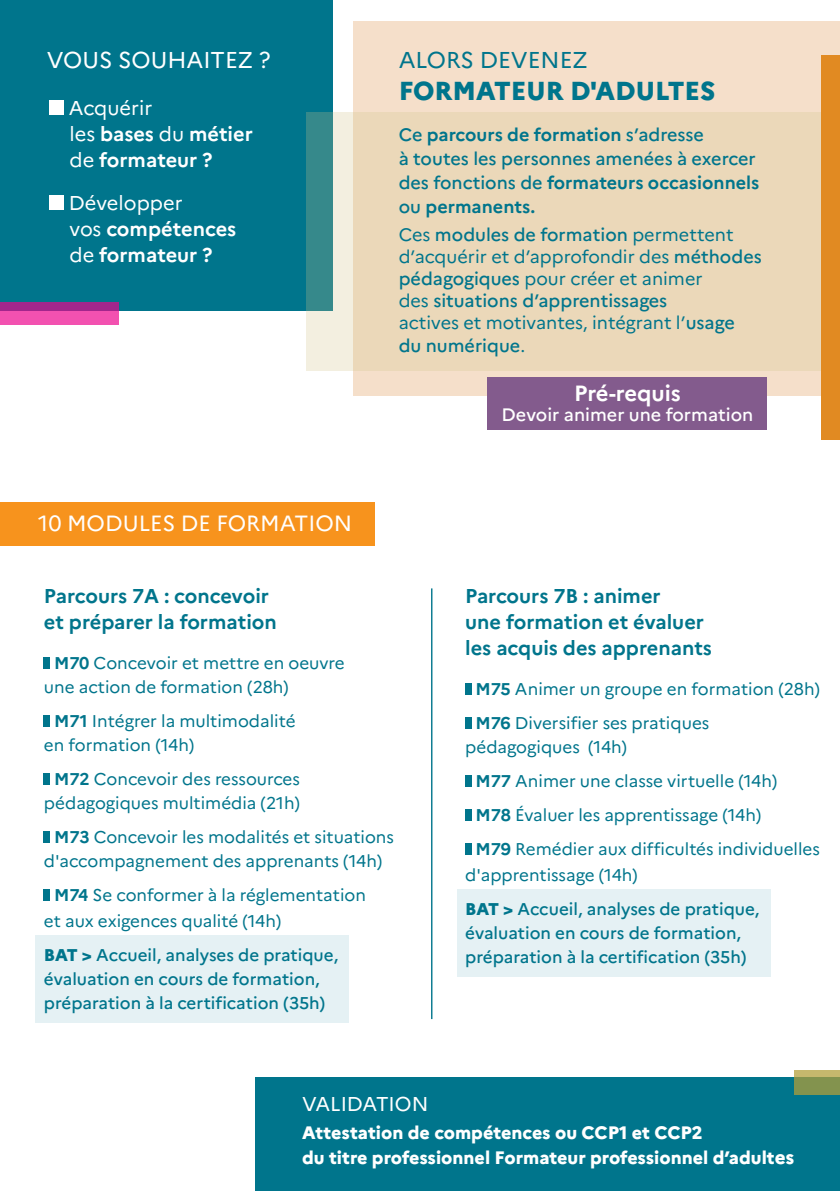
<style>
.page{position:relative;width:840px;height:1191px;background:#fff}
.page>*{position:absolute;margin:0;border:0;box-sizing:border-box;transform-origin:0 0}
.t1{font:800 26px "Marianne";color:#00758c}
.t2{font:22.8px "Marianne";color:#fff}
.t3{font:22.8px "Marianne";color:#00758c}
.t4{font:22px "Marianne";color:#fff}
.t5{font:700 22px "Marianne";letter-spacing:-.005em;color:#fff}
.t6{font:700 20px/26px "Marianne";color:#00758c}
.t7{font:700 20px/26px "Marianne";color:#fff}
.t8{font:20px "Marianne";color:#fff}
.t9{font:18px/22px "Marianne";color:#00758c}
.t10{font:500 18px/24px "Marianne";color:#00758c}
.t11{font:800 18px/24.2px "Marianne";color:#fff}
.t12{font:500 18px "Marianne";color:#fff}
.t13{font:17px/24px "Marianne";color:#00758c}
.t14{font:500 17px/24px "Marianne";color:#00758c}
.s1{font-weight:400}
.s2{font-weight:700}
.s3{font-weight:500}
.s4{font-weight:800}
.s5{font-size:19px}
</style>
<div class="page">
<div style="left:0;top:502px;width:374px;height:43px;background:#f7931d"></div>
<div style="left:456px;top:889px;width:314px;height:87px;background:#e5f1f4"></div>
<div style="left:255px;top:1077px;width:584px;height:114px;background:#00758c"></div>
<div style="left:35px;top:935px;width:314px;height:88px;background:#e5f1f4"></div>
<div style="left:0;top:0;width:332px;height:310px;background:#00758c"></div>
<div style="left:50px;top:100px;width:14px;height:15px;background:#fff"></div>
<div style="left:50px;top:195px;width:14px;height:15px;background:#fff"></div>
<div style="left:353px;top:21px;width:486px;height:374px;background:#f5dfca"></div>
<svg style="left:306px;top:112px;width:515px;height:259px;background:#e4d5b9"></svg>
<div style="left:821px;top:55px;width:18px;height:384px;background:#e18a22"></div>
<svg style="left:794px;top:1070px;width:45px;height:24px"></svg>
<div style="left:486px;top:378px;width:280px;height:52px;background:#835b8d"></div>
<svg style="left:0;top:302px;width:118px;height:22px;background:#d13fa1"></svg>
<div style="left:44px;top:657px;width:6px;height:11px;background:#00758c"></div>
<div style="left:44px;top:714px;width:6px;height:12px;background:#00758c"></div>
<div style="left:44px;top:772px;width:6px;height:12px;background:#00758c"></div>
<div style="left:44px;top:830px;width:6px;height:12px;background:#00758c"></div>
<div style="left:44px;top:888px;width:6px;height:12px;background:#00758c"></div>
<div style="left:465px;top:683px;width:6px;height:11px;background:#00758c"></div>
<div style="left:465px;top:716px;width:6px;height:12px;background:#00758c"></div>
<div style="left:465px;top:774px;width:6px;height:12px;background:#00758c"></div>
<div style="left:465px;top:808px;width:6px;height:12px;background:#00758c"></div>
<div style="left:465px;top:842px;width:6px;height:12px;background:#00758c"></div>
<hr style="left:431px;top:588px;width:1px;height:431px;background:#00758c">
<h2 class="t2" style="left:47px;top:46px;width:225px">VOUS SOUHAITEZ ?</h2>
<p class="t7" style="left:69px;top:94px;width:186px"><span class="s1">Acquérir<br>les</span> bases <span class="s1">du</span> métier <span class="s1">de</span> formateur ?</p>
<p class="t7" style="left:69px;top:189px;width:169px"><span class="s1">Développer<br>vos</span> compétences <span class="s1">de</span> formateur ?</p>
<p class="t4" style="left:38px;top:510px;width:315px">10 MODULES DE FORMATION</p>
<h2 class="t3" style="left:398px;top:46px;width:191px">ALORS DEVENEZ</h2>
<h1 class="t1" style="left:398px;top:75px;width:318px">FORMATEUR D'ADULTES</h1>
<p class="t10" style="left:398px;top:122px;width:362px">Ce <span class="s2">parcours de formation</span> s’adresse<br>à toutes les personnes amenées à exercer des fonctions de <span class="s2">formateurs occasionnels </span>ou <span class="s2">permanents.</span></p>
<p class="t9" style="left:398px;top:224px;width:364px">Ces <span class="s3">modules de formation</span> permettent d’acquérir et d’approfondir des <span class="s3">méthodes pédagogiques</span> pour créer et animer<br>des <span class="s3">situations d’apprentissages<br></span>actives et motivantes, intégrant l’<span class="s3">usage du numérique</span>.</p>
<p class="t5" style="left:573px;top:380px;width:108px">Pré-requis</p>
<p class="t12" style="left:501px;top:404px;width:253px">Devoir animer une formation</p>
<p class="t6" style="left:44px;top:583px;width:234px">Parcours 7A : concevoir et préparer la formation</p>
<p class="t13" style="left:44px;top:651px;width:302px;text-indent:10px"><span class="s2">M70</span> Concevoir et mettre en oeuvre une action de formation (28h)</p>
<p class="t13" style="left:44px;top:709px;width:253px;text-indent:10px"><span class="s2">M71</span> Intégrer la multimodalité en formation (14h)</p>
<p class="t13" style="left:44px;top:767px;width:257px;text-align:center"><span class="s2">M72</span> Concevoir des ressources pédagogiques multimédia (21h)</p>
<p class="t13" style="left:44px;top:825px;width:351px;text-indent:10px"><span class="s2">M73</span> Concevoir les modalités et situations d'accompagnement des apprenants (14h)</p>
<p class="t13" style="left:44px;top:882px;width:323px;line-height:26px;text-indent:10px"><span class="s2">M74</span> Se conformer à la réglementation et aux exigences qualité (14h)</p>
<p class="t14" style="left:44px;top:942px;width:295px"><span class="s4">BAT &gt;</span> Accueil, analyses de pratique, évaluation en cours de formation, préparation à la certification (35h)</p>
<p class="t6" style="left:465px;top:583px;width:248px">Parcours 7B : animer<br>une formation et évaluer les acquis des apprenants</p>
<p class="t13" style="left:475px;top:672px;width:346px;line-height:34px"><span class="s2">M75</span> Animer un groupe en formation (28h)<br><span class="s2">M76</span> Diversifier ses pratiques</p>
<p class="t13" style="left:475px;top:730px;width:346px;line-height:34px;text-indent:-10px">pédagogiques (14h)<br><span class="s2">M77</span> Animer une classe virtuelle (14h)<br><span class="s2">M78</span> Évaluer les apprentissage (14h)<br><span class="s2">M79</span> Remédier aux difficultés individuelles</p>
<p class="t14" style="left:465px;top:858px;width:295px;line-height:34px"><span class="s1">d'apprentissage (14h)<br></span><span class="s4">BAT &gt;</span> Accueil, analyses de pratique,</p>
<p class="t14" style="left:465px;top:920px;width:282px">évaluation en cours de formation, préparation à la certification (35h)</p>
<p class="t8" style="left:302px;top:1091px;width:128px">VALIDATION</p>
<p class="t11" style="left:302px;top:1121px;width:493px">Attestation de compétences ou CCP1 et CCP2<br>du titre professionnel Formateur professionnel d’adult<span class="s5">es</span></p>
</div>
